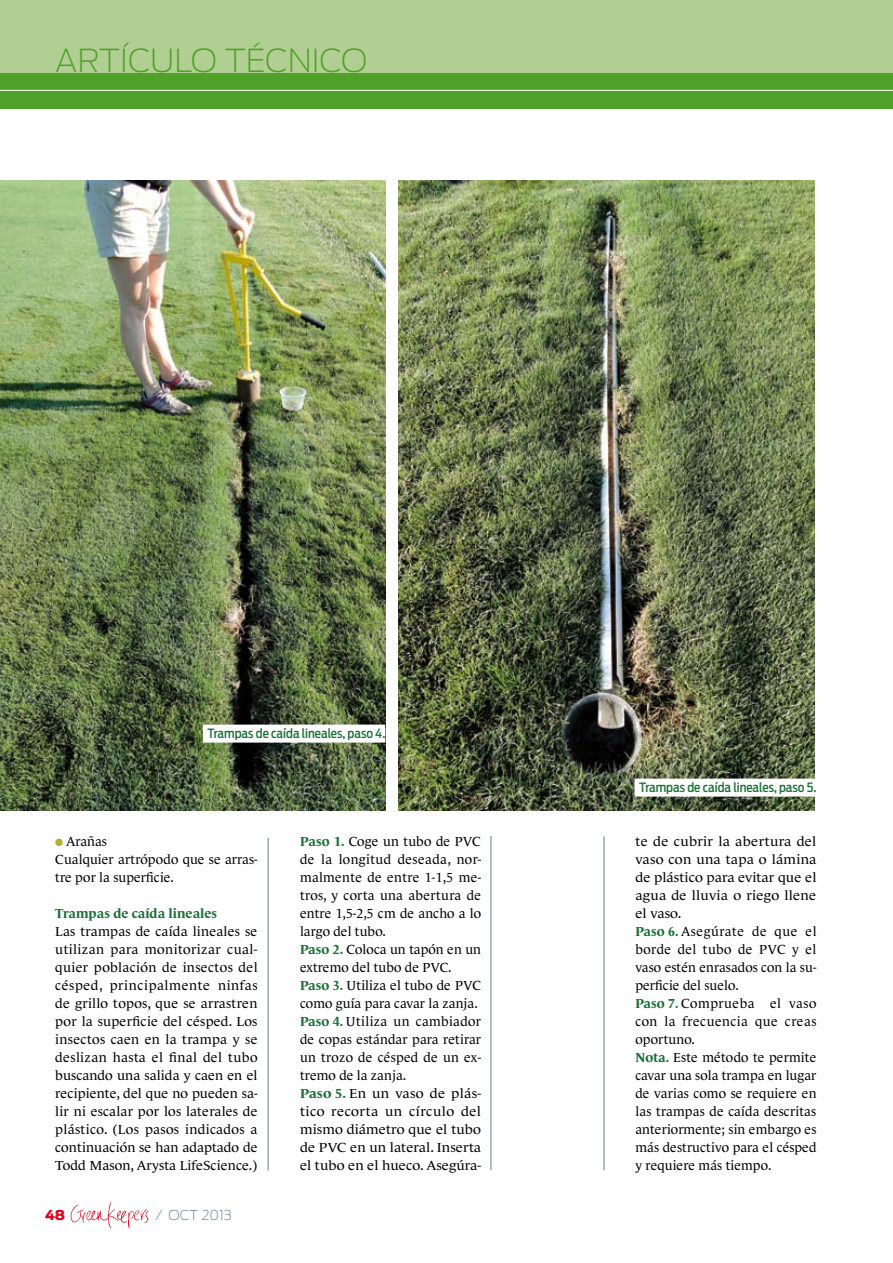
<style>
.page{position:relative;width:893px;height:1263px;background:#fff}
.page>*{position:absolute;margin:0;border:0;box-sizing:border-box;transform-origin:0 0}
.t1{font:200 31.5px "Antenna";color:#50a129}
.t2{font:200 13.5px "Antenna";color:#697c86}
.t3{font:900 13.5px "Antenna";color:#e2001a}
.t4{font:13.35px/18px "Le Monde Journal";letter-spacing:.005em;color:#000}
.t5{font:13.35px/18px "Le Monde Journal";letter-spacing:.005em;color:#000;scale:1.07 1}
.t6{font:700 13.35px "Le Monde Journal";letter-spacing:.005em;color:#1b7137}
.t7{font:500 12.75px "Antenna Cond";color:#1b7137}
.s1{font-weight:700;color:#1b7137}
</style>
<div class="page">
<img style="left:70px;top:1201px;width:79px;height:28px">
<div style="left:0;top:0;width:893px;height:108px;background:#50a129"></div>
<div style="left:0;top:0;width:893px;height:72px;background:#b1ce93"></div>
<hr style="left:0;top:90px;width:893px;height:1px;background:#fff">
<hr style="left:268px;top:838px;width:1px;height:332px;background:#697c86">
<hr style="left:491px;top:836px;width:1px;height:334px;background:#697c86">
<hr style="left:604px;top:836px;width:1px;height:334px;background:#697c86">
<svg style="left:55px;top:839px;width:8px;height:7px"></svg>
<img style="left:0;top:180px;width:385px;height:630px">
<img style="left:399px;top:180px;width:416px;height:630px">
<div style="left:203px;top:725px;width:182px;height:18px;background:#fff"></div>
<div style="left:634px;top:779px;width:182px;height:18px;background:#fff"></div>
<h1 class="t1" style="left:55px;top:42px;width:314px">ARTÍCULO TÉCNICO</h1>
<p class="t7" style="left:207px;top:726px;width:179px">Trampas de caída lineales, paso 4.</p>
<p class="t7" style="left:639px;top:780px;width:179px">Trampas de caída lineales, paso 5.</p>
<p class="t4" style="left:55px;top:832px;width:204px;text-indent:11px">Arañas<br>Cualquier artrópodo que se arras&shy;tre por la superficie.</p>
<p class="t6" style="left:55px;top:906px;width:163px">Trampas de caída lineales</p>
<p class="t4" style="left:55px;top:922px;width:204px;text-align:justify">Las trampas de caída lineales se utilizan para monitorizar cual&shy;quier población de insectos del césped, principalmente ninfas de grillo topos, que se arrastren por la superficie del césped. Los insectos caen en la trampa y se deslizan hasta el final del tubo buscando una salida y caen en el recipiente, del que no pueden sa&shy;lir ni escalar por los laterales de plástico. (Los pasos indicados a continuación se han adaptado de Todd Mason, Arysta LifeScience.)</p>
<p class="t3" style="left:45px;top:1207px;width:21px">48</p>
<p class="t2" style="left:156px;top:1207px;width:78px">/ OCT 2013</p>
<p class="t4" style="left:300px;top:832px;width:183px"><span class="s1">Paso 1.</span> Coge un tubo de PVC de la longitud deseada, nor&shy;malmente de entre 1-1,5 me&shy;tros, y corta una abertura de entre 1,5-2,5 cm de ancho a lo largo del tubo.<br><span class="s1">Paso 2.</span> Coloca un tapón en un extremo del tubo de PVC.<br><span class="s1">Paso 3.</span> Utiliza el tubo de PVC como guía para cavar la zanja.<br><span class="s1">Paso 4.</span> Utiliza un cambiador de copas estándar para retirar un trozo de césped de un ex&shy;tremo de la zanja.<br><span class="s1">Paso 5.</span> En un vaso de plás&shy;tico recorta un círculo del mismo diámetro que el tubo de PVC en un lateral. Inserta el tubo en el hueco. Asegúra-</p>
<p class="t5" style="left:635px;top:832px;width:171px">te de cubrir la abertura del vaso con una tapa o lámina de plástico para evitar que el agua de lluvia o riego llene el vaso.<br><span class="s1">Paso 6.</span> Asegúrate de que el borde del tubo de PVC y el vaso estén enrasados con la su&shy;perficie del suelo.<br><span class="s1">Paso 7.</span> Comprueba el vaso con la frecuencia que creas oportuno.<br><span class="s1">Nota.</span> Este método te permite cavar una sola trampa en lugar de varias como se requiere en las trampas de caída descritas anteriormente; sin embargo es más destructivo para el césped y requiere más tiempo.</p>
</div>
